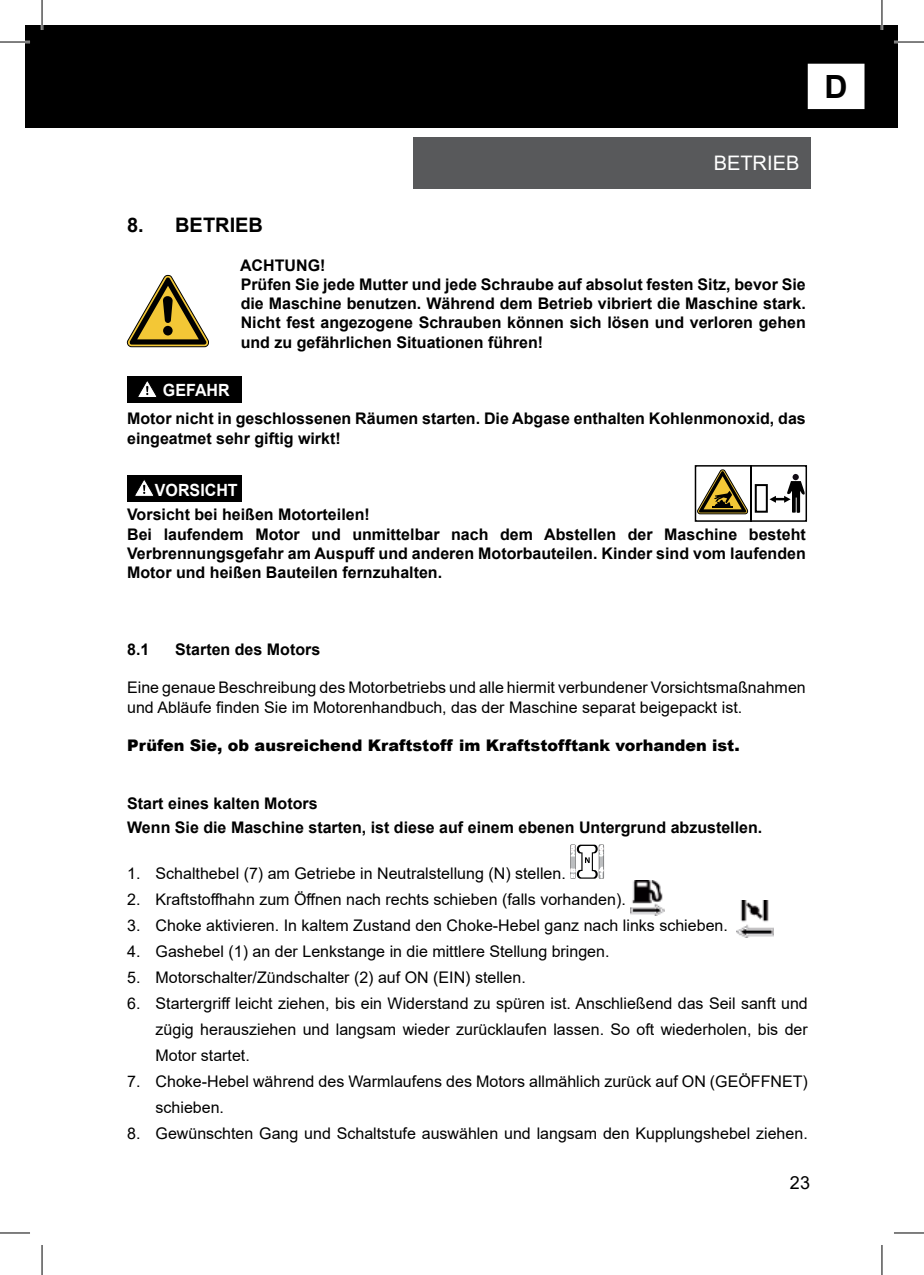
<style>
.page{position:relative;width:924px;height:1275px;background:#fff}
.page>*{position:absolute;margin:0;border:0;box-sizing:border-box;transform-origin:0 0}
.t1{font:700 32px "Arial";color:#000}
.t2{font:700 20px "Arial";color:#000}
.t3{font:20px "Arial";color:#fff}
.t4{font:18px "Arial";color:#000}
.t5{font:700 16.8px "Arial";color:#fff;scale:.95 1}
.t6{font:16px/26px "Arial";color:#000}
.t7{font:700 16px/19.2px "Arial";color:#000}
.t8{font:900 16px "Arial";color:#000}
</style>
<div class="page">
<div style="left:25px;top:25px;width:872px;height:103px;background:#000"></div>
<div style="left:808px;top:65px;width:55px;height:43px;background:#fff"></div>
<div style="left:807px;top:64px;width:57px;height:45px;border:2px solid #fff"></div>
<div style="left:413px;top:137px;width:397px;height:51px;background:#58595b"></div>
<svg style="left:570px;top:844px;width:33px;height:34px"></svg>
<img style="left:630px;top:880px;width:34px;height:35px">
<img style="left:736px;top:900px;width:37px;height:37px">
<svg style="left:127px;top:275px;width:82px;height:72px"></svg>
<div style="left:127px;top:376px;width:115px;height:26px;background:#000"></div>
<svg style="left:138px;top:381px;width:19px;height:17px"></svg>
<div style="left:127px;top:475px;width:115px;height:26px;background:#000"></div>
<svg style="left:134px;top:480px;width:20px;height:17px"></svg>
<svg style="left:694px;top:465px;width:113px;height:57px"></svg>
<div style="left:754px;top:484px;width:13px;height:29px;border:2px solid #000"></div>
<hr style="left:0;top:41px;width:30px;height:2px;background:#fff">
<hr style="left:893px;top:41px;width:30px;height:2px;background:#fff">
<hr style="left:41px;top:0;width:2px;height:30px;background:#fff">
<hr style="left:880px;top:0;width:2px;height:30px;background:#fff">
<hr style="left:0;top:42px;width:30px;height:1px;background:#000">
<hr style="left:893px;top:42px;width:30px;height:1px;background:#000">
<hr style="left:0;top:1232px;width:30px;height:1px;background:#000">
<hr style="left:893px;top:1232px;width:30px;height:1px;background:#000">
<hr style="left:42px;top:0;width:1px;height:30px;background:#000">
<hr style="left:42px;top:1245px;width:1px;height:30px;background:#000">
<hr style="left:881px;top:0;width:1px;height:30px;background:#000">
<hr style="left:881px;top:1245px;width:1px;height:30px;background:#000">
<h1 class="t1" style="left:824px;top:64px;width:25px">D</h1>
<p class="t3" style="left:713px;top:149px;width:87px">BETRIEB</p>
<p class="t2" style="left:127px;top:211px;width:137px">8. BETRIEB</p>
<p class="t7" style="left:240px;top:256px;width:567px">ACHTUNG!<br>Prüfen Sie jede Mutter und jede Schraube auf absolut festen Sitz, bevor Sie die Maschine benutzen. Während dem Betrieb vibriert die Maschine stark.<br>Nicht fest angezogene Schrauben können sich lösen und verloren gehen und zu gefährlichen Situationen führen!</p>
<p class="t5" style="left:163px;top:379px;width:72px">GEFAHR</p>
<p class="t7" style="left:127px;top:409px;width:680px">Motor nicht in geschlossenen Räumen starten. Die Abgase enthalten Kohlenmonoxid, das eingeatmet sehr giftig wirkt!</p>
<p class="t5" style="left:155px;top:478px;width:89px">VORSICHT</p>
<p class="t7" style="left:127px;top:505px;width:680px">Vorsicht bei heißen Motorteilen!<br>Bei laufendem Motor und unmittelbar nach dem Abstellen der Maschine besteht Verbrennungsgefahr am Auspuff und anderen Motorbauteilen. Kinder sind vom laufenden Motor und heißen Bauteilen fernzuhalten.</p>
<p class="t7" style="left:127px;top:640px;width:24px">8.1</p>
<p class="t7" style="left:175px;top:640px;width:146px">Starten des Motors</p>
<p class="t6" style="left:127px;top:678px;width:679px;line-height:19.2px">Eine genaue Beschreibung des Motorbetriebs und alle hiermit verbundener Vorsichtsmaßnahmen und Abläufe finden Sie im Motorenhandbuch, das der Maschine separat beigepackt ist.</p>
<p class="t8" style="left:127px;top:733px;width:613px">Prüfen Sie, ob ausreichend Kraftstoff im Kraftstofftank vorhanden ist.</p>
<p class="t7" style="left:127px;top:790px;width:636px;line-height:24.8px">Start eines kalten Motors<br>Wenn Sie die Maschine starten, ist diese auf einem ebenen Untergrund abzustellen.</p>
<p class="t6" style="left:127px;top:860px;width:440px">1. Schalthebel (7) am Getriebe in Neutralstellung (N) stellen.</p>
<p class="t6" style="left:127px;top:886px;width:500px">2. Kraftstoffhahn zum Öffnen nach rechts schieben (falls vorhanden).</p>
<p class="t6" style="left:127px;top:912px;width:602px">3. Choke aktivieren. In kaltem Zustand den Choke-Hebel ganz nach links schieben.</p>
<p class="t6" style="left:127px;top:938px;width:483px">4. Gashebel (1) an der Lenkstange in die mittlere Stellung bringen.</p>
<p class="t6" style="left:127px;top:964px;width:400px">5. Motorschalter/Zündschalter (2) auf ON (EIN) stellen.</p>
<p class="t6" style="left:155px;top:990px;width:653px;text-align:justify;text-indent:-28px">6. Startergriff leicht ziehen, bis ein Widerstand zu spüren ist. Anschließend das Seil sanft und zügig herausziehen und langsam wieder zurücklaufen lassen. So oft wiederholen, bis der Motor startet.</p>
<p class="t6" style="left:155px;top:1068px;width:653px;text-indent:-28px">7. Choke-Hebel während des Warmlaufens des Motors allmählich zurück auf ON (GEÖFFNET) schieben.</p>
<p class="t6" style="left:127px;top:1120px;width:681px">8. Gewünschten Gang und Schaltstufe auswählen und langsam den Kupplungshebel ziehen.</p>
<p class="t4" style="left:789px;top:1170px;width:22px">23</p>
</div>
